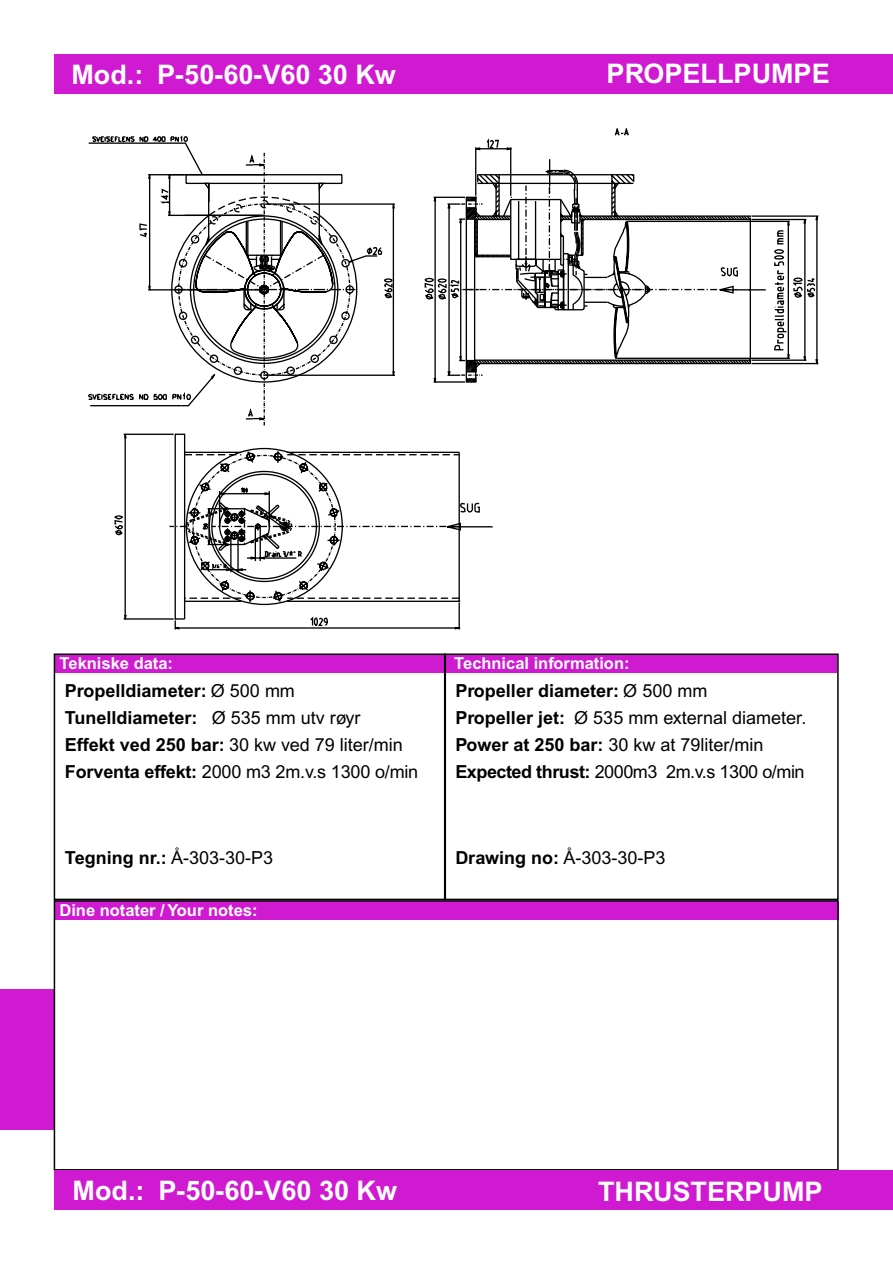
<style>
.page{position:relative;width:893px;height:1263px;background:#fff}
.page>*{position:absolute;margin:0;border:0;box-sizing:border-box;transform-origin:0 0}
.t1{font:700 27px "Arial";color:#fff}
.t2{font:18px/27px "Arial";color:#000}
.t3{font:700 18px/27px "Arial";color:#000}
.t4{font:700 16.5px "Arial";color:#fff}
.s1{font-weight:400}
.s2{font-weight:700}
</style>
<div class="page">
<div style="left:0;top:989px;width:54px;height:141px;background:#cf1ad1"></div>
<div style="left:56px;top:901px;width:783px;height:18px;background:#cf1ad1"></div>
<div style="left:54px;top:900px;width:785px;height:270px;border:2px solid #000"></div>
<div style="left:56px;top:654px;width:781px;height:18px;background:#cf1ad1"></div>
<div style="left:444px;top:653px;width:395px;height:247px;border:2px solid #000"></div>
<div style="left:54px;top:54px;width:839px;height:40px;background:#cf1ad1"></div>
<div style="left:54px;top:653px;width:392px;height:247px;border:2px solid #000"></div>
<svg style="left:736px;top:215px;width:82px;height:150px"></svg>
<svg style="left:88px;top:134px;width:648px;height:496px"></svg>
<div style="left:54px;top:1170px;width:839px;height:40px;background:#cf1ad1"></div>
<p class="t1" style="left:71px;top:59px;width:326px">Mod.: P-50-60-V60 30 Kw</p>
<p class="t1" style="left:607px;top:58px;width:224px">PROPELLPUMPE</p>
<p class="t4" style="left:59px;top:654px;width:115px">Tekniske data:</p>
<p class="t4" style="left:454px;top:654px;width:177px">Technical information:</p>
<p class="t3" style="left:65px;top:677px;width:355px">Propelldiameter: <span class="s1">Ø 500 mm </span>Tunelldiameter: <span class="s1">Ø 535 mm utv røyr<br></span>Effekt ved 250 bar: <span class="s1">30 kw ved 79 liter/min </span>Forventa effekt: <span class="s1">2000 m3 2m.v.s 1300 o/min</span></p>
<p class="t3" style="left:65px;top:844px;width:210px">Tegning nr.: <span class="s1">Å-303-30-P3</span></p>
<p class="t4" style="left:59px;top:900px;width:200px">Dine notater / Your notes:</p>
<p class="t2" style="left:455px;top:677px;width:353px"><span class="s2">Propeller diameter:</span> Ø 500 mm<br><span class="s2">Propeller jet:</span> Ø 535 mm external diameter.<br><span class="s2">Power at 250 bar:</span> 30 kw at 79liter/min <span class="s2">Expected thrust:</span> 2000m3 2m.v.s 1300 o/min</p>
<p class="t2" style="left:455px;top:844px;width:212px"><span class="s2">Drawing no:</span> Å-303-30-P3</p>
<p class="t1" style="left:73px;top:1175px;width:326px">Mod.: P-50-60-V60 30 Kw</p>
<p class="t1" style="left:598px;top:1175px;width:226px">THRUSTERPUMP</p>
</div>
